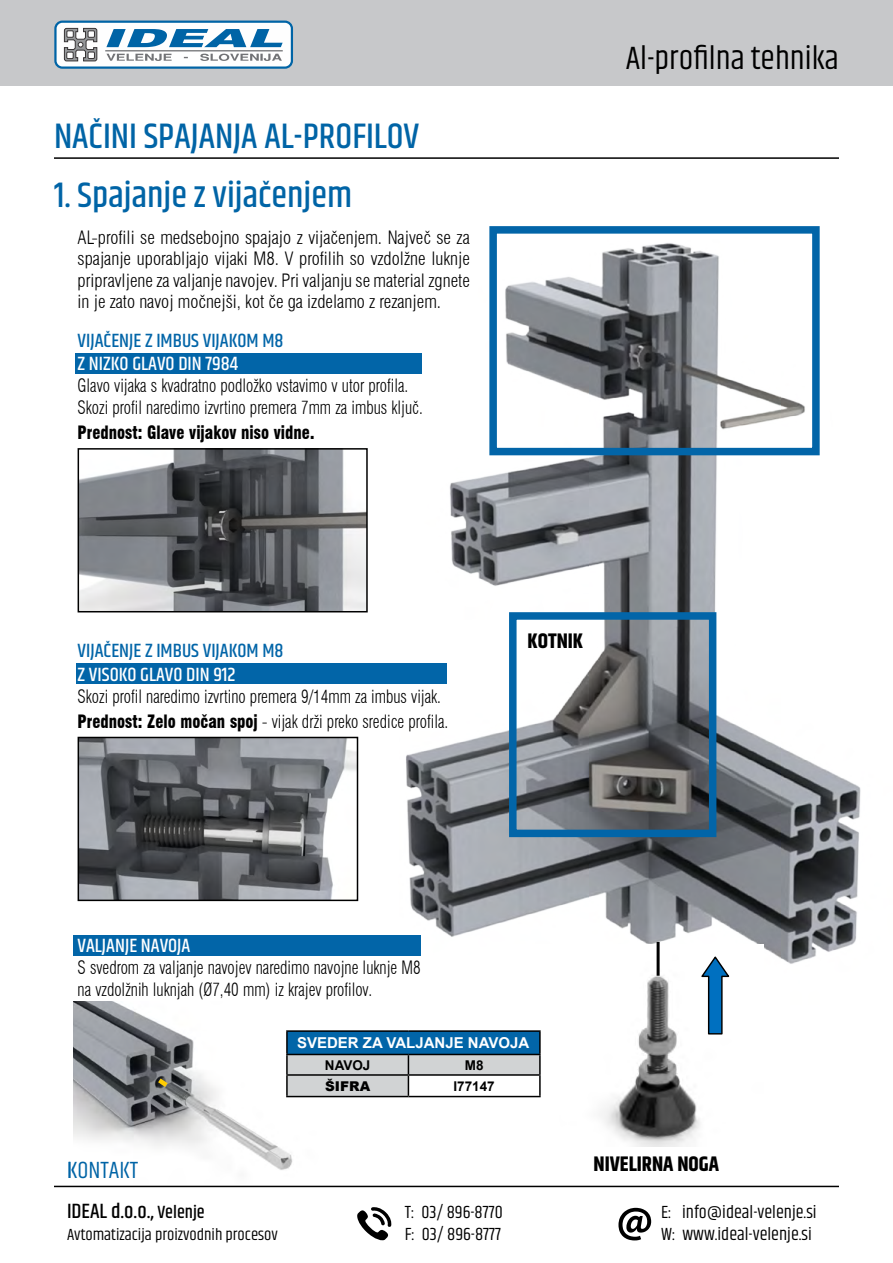
<style>
.page{position:relative;width:893px;height:1263px;background:#fff}
.page>*{position:absolute;margin:0;border:0;box-sizing:border-box;transform-origin:0 0}
.t1{font:500 36px "Khand";color:#0064a6}
.t2{font:33px "Khand";color:#000}
.t3{font:24px "Khand";color:#0064a6}
.t4{font:500 21px "Khand";color:#000}
.t5{font:700 21px "Khand";color:#000}
.t6{font:500 19.5px "Khand";color:#fff}
.t7{font:500 19.5px "Khand";color:#0265a8}
.t8{font:300 condensed 18px/21.6px "Swiss 721 BT";color:#000;scale:.9 1}
.t9{font:300 condensed 18px/21.6px "Swiss 721 BT";color:#000;text-align:justify}
.t10{font:18px "Khand";color:#000}
.t11{font:900 condensed 18px "Swiss 721 BT";color:#000;scale:.9 1}
.t12{font:16.5px "Khand";color:#000}
.t13{font:700 15px "Arial";color:#fff}
.t14{font:700 13.5px "Arial";color:#000}
.t15{font:900 13.5px "Arial";color:#000}
.s1{font-weight:900}
.s2{font-size:18px}
</style>
<div class="page">
<div style="left:0;top:0;width:893px;height:85px;background:#c7c8ca"></div>
<div style="left:55px;top:22px;width:237px;height:46px;background:#fefefe;border-radius:7px"></div>
<div style="left:54px;top:21px;width:239px;height:48px;border:2px solid #0064a6;border-radius:7px"></div>
<hr style="left:105px;top:50px;width:178px;height:1px;background:#727376">
<svg style="left:106px;top:54px;width:176px;height:7px"></svg>
<svg style="left:64px;top:28px;width:33px;height:33px"></svg>
<svg style="left:106px;top:29px;width:177px;height:18px"></svg>
<hr style="left:54px;top:157px;width:785px;height:2px;background:#000">
<svg style="left:357px;top:1207px;width:34px;height:33px"></svg>
<hr style="left:54px;top:1186px;width:785px;height:1px;background:#000">
<svg style="left:618px;top:1208px;width:33px;height:32px"></svg>
<img style="left:399px;top:243px;width:462px;height:855px">
<img style="left:513px;top:945px;width:251px;height:202px">
<hr style="left:657px;top:942px;width:3px;height:34px;background:#000">
<img style="left:74px;top:1002px;width:250px;height:168px">
<div style="left:287px;top:1031px;width:253px;height:23px;background:#0265a8"></div>
<hr style="left:286px;top:1030px;width:122px;height:2px;background:#000">
<hr style="left:286px;top:1032px;width:2px;height:22px;background:#000">
<hr style="left:408px;top:1030px;width:133px;height:2px;background:#000">
<hr style="left:539px;top:1032px;width:2px;height:22px;background:#000">
<svg style="left:286px;top:1054px;width:255px;height:42px"></svg>
<hr style="left:539px;top:1076px;width:2px;height:20px;background:#000">
<hr style="left:286px;top:1096px;width:122px;height:1px;background:#000">
<hr style="left:408px;top:1096px;width:133px;height:1px;background:#000">
<svg style="left:700px;top:955px;width:29px;height:79px"></svg>
<div style="left:489px;top:226px;width:331px;height:229px;border:8px solid #0265a8"></div>
<div style="left:509px;top:612px;width:207px;height:225px;border:8px solid #0265a8"></div>
<img style="left:81px;top:451px;width:284px;height:158px">
<div style="left:78px;top:448px;width:290px;height:164px;border:2px solid #000"></div>
<div style="left:76px;top:353px;width:346px;height:20px;background:#0265a8"></div>
<div style="left:76px;top:663px;width:370px;height:21px;background:#0265a8"></div>
<svg style="left:77px;top:581px;width:209px;height:32px;background:#959698"></svg>
<img style="left:81px;top:740px;width:274px;height:158px">
<div style="left:78px;top:737px;width:280px;height:164px;border:2px solid #000"></div>
<div style="left:74px;top:935px;width:347px;height:20px;background:#0265a8"></div>
<svg style="left:153px;top:1074px;width:20px;height:17px"></svg>
<h1 class="t1" style="left:54px;top:114px;width:367px">NAČINI SPAJANJA AL-PROFILOV</h1>
<h1 class="t1" style="left:54px;top:173px;width:300px">1. Spajanje z vijačenjem</h1>
<p class="t9" style="left:78px;top:226px;width:394px">AL-profili se medsebojno spajajo z vijačenjem. Največ se za spajanje uporabljajo vijaki M8. V profilih so vzdolžne luknje pripravljene za valjanje navojev. Pri valjanju se material zgnete in je zato navoj močnejši, kot če ga izdelamo z rezanjem.</p>
<p class="t7" style="left:78px;top:328px;width:207px">VIJAČENJE Z IMBUS VIJAKOM M8</p>
<p class="t6" style="left:78px;top:352px;width:162px">Z NIZKO GLAVO DIN 7984</p>
<p class="t8" style="left:78px;top:375px;width:385px">Glavo vijaka s kvadratno podložko vstavimo v utor profila.<br>Skozi profil naredimo izvrtino premera 7mm za imbus ključ.</p>
<p class="t11" style="left:78px;top:422px;width:265px">Prednost: Glave vijakov niso vidne.</p>
<h2 class="t2" style="left:626px;top:38px;width:215px">Al-profilna tehnika</h2>
<p class="t7" style="left:78px;top:639px;width:207px">VIJAČENJE Z IMBUS VIJAKOM M8</p>
<p class="t6" style="left:78px;top:662px;width:160px">Z VISOKO GLAVO DIN 912</p>
<p class="t8" style="left:78px;top:683px;width:413px;line-height:25.5px">Skozi profil naredimo izvrtino premera 9/14mm za imbus vijak.<br><span class="s1">Prednost: Zelo močan spoj</span> - vijak drži preko sredice profila.</p>
<p class="t5" style="left:528px;top:626px;width:57px">KOTNIK</p>
<p class="t6" style="left:78px;top:933px;width:114px">VALJANJE NAVOJA</p>
<p class="t8" style="left:78px;top:957px;width:383px">S svedrom za valjanje navojev naredimo navojne luknje M8 na vzdolžnih luknjah (Ø7,40 mm) iz krajev profilov.</p>
<h3 class="t3" style="left:67px;top:1156px;width:73px">KONTAKT</h3>
<p class="t13" style="left:297px;top:1033px;width:234px">SVEDER ZA VALJANJE NAVOJA</p>
<p class="t14" style="left:325px;top:1056px;width:47px">NAVOJ</p>
<p class="t14" style="left:465px;top:1056px;width:20px">M8</p>
<p class="t15" style="left:325px;top:1076px;width:47px">ŠIFRA</p>
<p class="t14" style="left:453px;top:1077px;width:43px">I77147</p>
<p class="t5" style="left:593px;top:1149px;width:127px">NIVELIRNA NOGA</p>
<p class="t4" style="left:67px;top:1198px;width:139px">IDEAL d.o.o., <span class="s2">Velenje</span></p>
<p class="t10" style="left:405px;top:1202px;width:99px">T: 03/ 896-8770</p>
<p class="t10" style="left:661px;top:1202px;width:157px">E: info@ideal-velenje.si</p>
<p class="t12" style="left:67px;top:1225px;width:212px">Avtomatizacija proizvodnih procesov</p>
<p class="t10" style="left:405px;top:1223px;width:98px">F: 03/ 896-8777</p>
<p class="t10" style="left:661px;top:1223px;width:152px">W: www.ideal-velenje.si</p>
</div>
